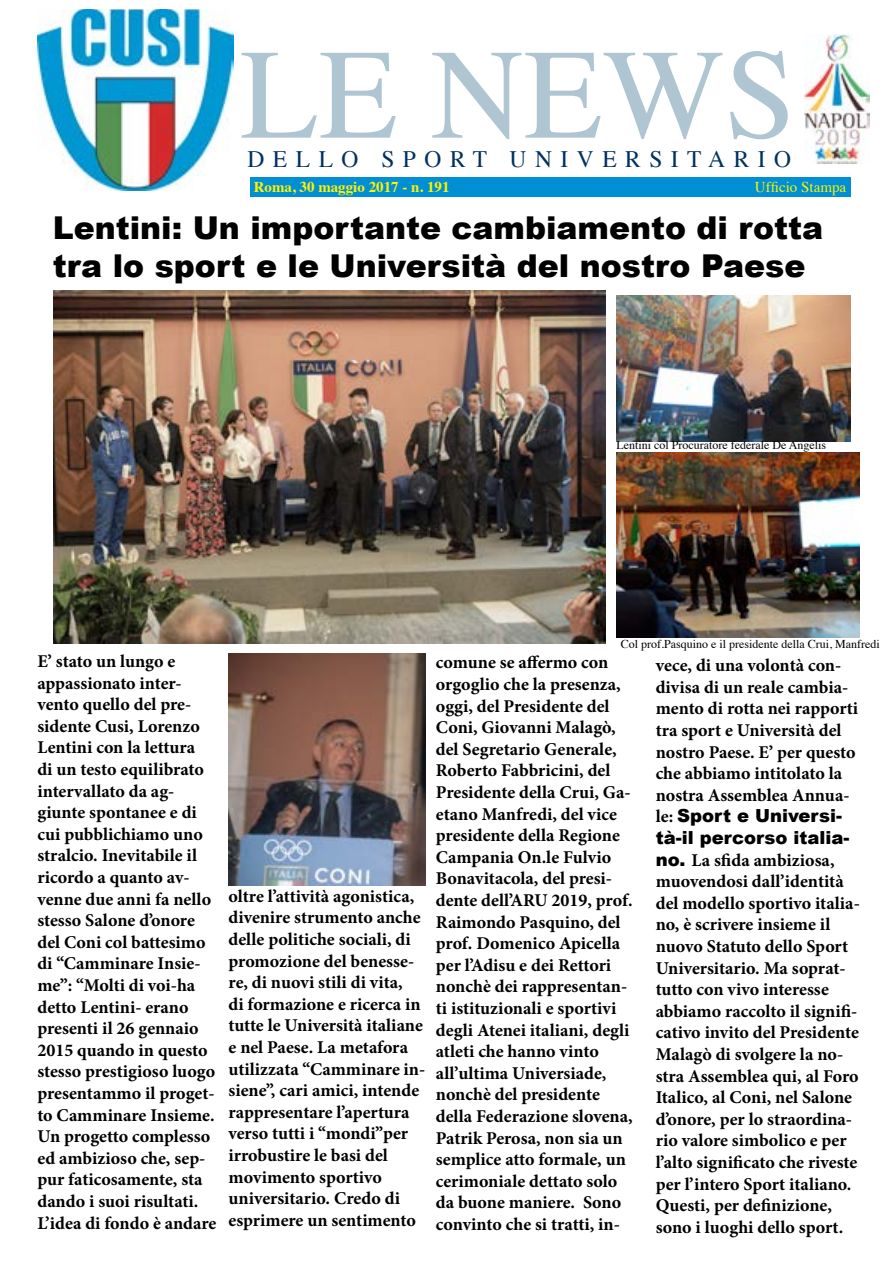
<style>
.page{position:relative;width:893px;height:1263px;background:#fff}
.page>*{position:absolute;margin:0;border:0;box-sizing:border-box;transform-origin:0 0}
.t1{font:128.25px "Times";letter-spacing:.005em;color:#afc6d2}
.t2{font:900 31.5px/37.8px "Arial";color:#000}
.t3{font:23.55px "Times";letter-spacing:.36em;color:#003161}
.t4{font:700 18px/21.6px "Minion Pro";color:#000}
.t5{font:900 18px/21.6px "Arial";color:#000}
.t6{font:700 15px "Times";color:#fff200}
.t7{font:15px "Times";color:#fff200}
.t8{font:12px "Times";color:#000}
.s1{font-family:"Minion Pro";font-weight:700}
.s2{font-family:"Arial";font-weight:900}
</style>
<div class="page">
<div style="left:250px;top:178px;width:600px;height:19px;background:#008fd5"></div>
<img style="left:38px;top:9px;width:196px;height:182px">
<img style="left:805px;top:34px;width:65px;height:129px">
<img style="left:53px;top:290px;width:552px;height:354px">
<img style="left:617px;top:296px;width:233px;height:145px">
<img style="left:617px;top:453px;width:243px;height:185px">
<img style="left:229px;top:654px;width:196px;height:231px">
<h1 class="t1" style="left:240px;top:-25px;width:557px">LE NEWS</h1>
<h3 class="t3" style="left:247px;top:137px;width:545px">DELLO SPORT UNIVERSITARIO</h3>
<p class="t6" style="left:254px;top:173px;width:197px">Roma, 30 maggio 2017 - n. 191</p>
<p class="t7" style="left:755px;top:173px;width:93px">Ufficio Stampa</p>
<h2 class="t2" style="left:53px;top:208px;width:772px">Lentini: Un importante cambiamento di rotta tra lo sport e le Università del nostro Paese</h2>
<p class="t8" style="left:617px;top:434px;width:211px">Lentini col Procuratore federale De Angelis</p>
<p class="t4" style="left:37px;top:650px;width:181px">E’ stato un lungo e appassionato inter&shy;vento quello del pre&shy;sidente Cusi, Lorenzo<br>Lentini con la lettura<br>di un testo equilibrato intervallato da ag&shy;giunte spontanee e di cui pubblichiamo uno stralcio. Inevitabile il ricordo a quanto av&shy;venne due anni fa nello stesso Salone d’onore del Coni col battesimo di “Camminare Insie&shy;me”: “Molti di voi-ha detto Lentini- erano presenti il 26 gennaio<br>2015 quando in questo stesso prestigioso luogo presentammo il proget&shy;to Camminare Insieme.<br>Un progetto complesso ed ambizioso che, sep&shy;pur faticosamente, sta dando i suoi risultati.<br>L’idea di fondo è andare</p>
<p class="t4" style="left:229px;top:885px;width:198px">oltre l’attività agonistica, divenire strumento anche delle politiche sociali, di promozione del benesse&shy;re, di nuovi stili di vita,<br>di formazione e ricerca in tutte le Università italiane e nel Paese. La metafora utilizzata “Camminare in&shy;siene”, cari amici, intende rappresentare l’apertura verso tutti i “mondi”per irrobustire le basi del movimento sportivo universitario. Credo di esprimere un sentimento</p>
<p class="t8" style="left:621px;top:633px;width:260px">Col prof.Pasquino e il presidente della Crui, Manfredi</p>
<p class="t4" style="left:436px;top:652px;width:198px">comune se affermo con orgoglio che la presenza, oggi, del Presidente del<br>Coni, Giovanni Malagò, del Segretario Generale,<br>Roberto Fabbricini, del<br>Presidente della Crui, Ga&shy;etano Manfredi, del vice presidente della Regione<br>Campania On.le Fulvio<br>Bonavitacola, del presi&shy;dente dell’ARU 2019, prof.<br>Raimondo Pasquino, del prof. Domenico Apicella per l’Adisu e dei Rettori nonchè dei rappresentan&shy;ti istituzionali e sportivi degli Atenei italiani, degli atleti che hanno vinto all’ultima Universiade, nonchè del presidente della Federazione slovena,<br>Patrik Perosa, non sia un semplice atto formale, un cerimoniale dettato solo da buone maniere. Sono convinto che si tratti, in-</p>
<p class="t4" style="left:656px;top:654px;width:204px">vece, di una volontà con&shy;divisa di un reale cambia&shy;mento di rotta nei rapporti tra sport e Università del nostro Paese. E’ per questo che abbiamo intitolato la nostra Assemblea Annua-</p>
<p class="t5" style="left:656px;top:805px;width:195px"><span class="s1">le:</span> Sport e Universi&shy;tà-il percorso italia-</p>
<p class="t4" style="left:656px;top:849px;width:206px"><span class="s2">no.</span> La sfida ambiziosa, muovendosi dall’identità del modello sportivo italia&shy;no, è scrivere insieme il nuovo Statuto dello Sport<br>Universitario. Ma soprat&shy;tutto con vivo interesse abbiamo raccolto il signifi&shy;cativo invito del Presidente<br>Malagò di svolgere la no&shy;stra Assemblea qui, al Foro<br>Italico, al Coni, nel Salone d’onore, per lo straordina&shy;rio valore simbolico e per l’alto significato che riveste per l’intero Sport italiano.<br>Questi, per definizione, sono i luoghi dello sport.</p>
</div>
